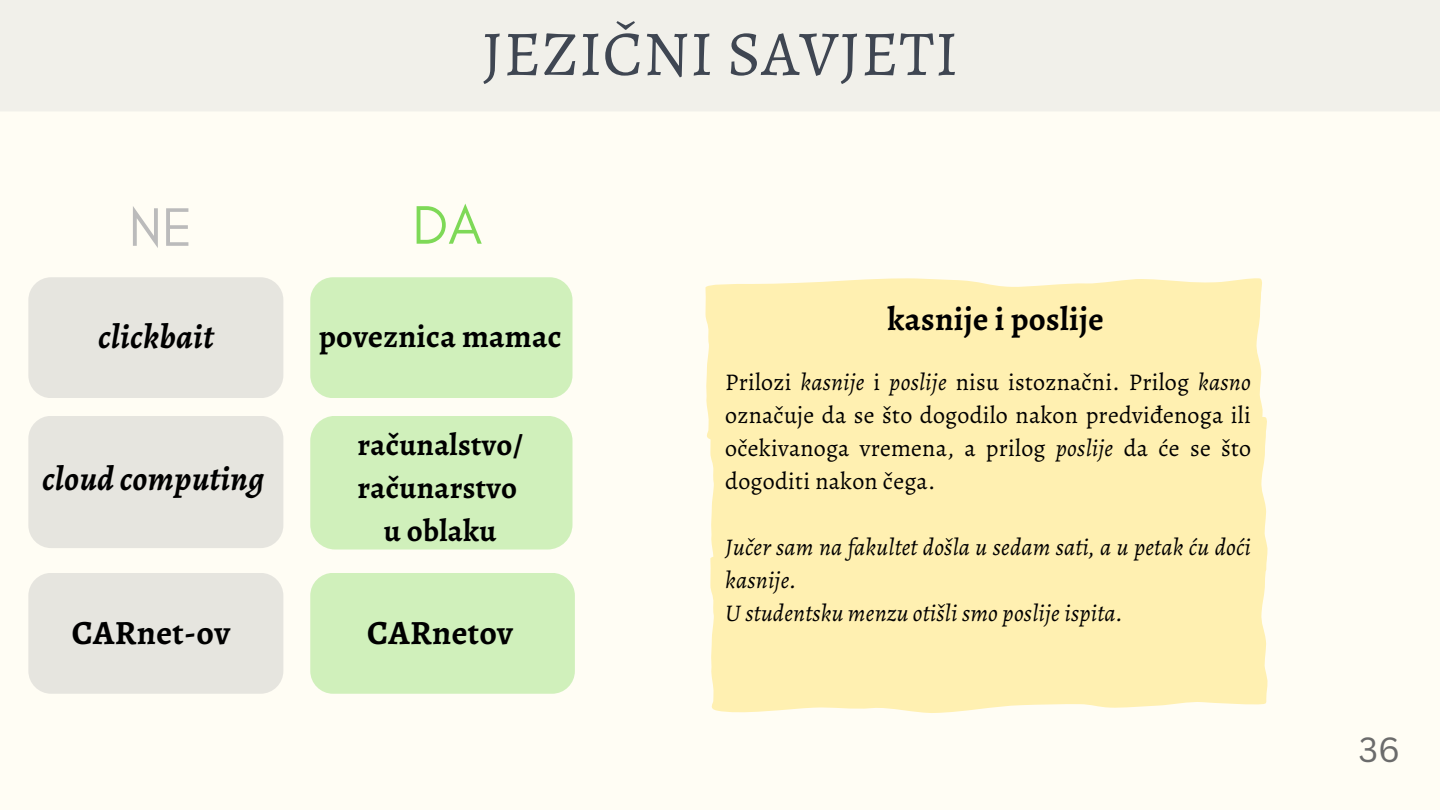
<style>
.page{position:relative;width:1440px;height:810px;background:#fffdf4}
.page>*{position:absolute;margin:0;border:0;box-sizing:border-box;transform-origin:0 0}
.t1{font:64px "Alegreya";letter-spacing:.01em;color:#3f4652}
.t2{font:55.2px "Glacial Indifference";color:#bbb}
.t3{font:55.2px "Glacial Indifference";color:#7ed957}
.t4{font:italic 700 34px "Alegreya";letter-spacing:.01em;color:#000}
.t5{font:700 34px "Alegreya";letter-spacing:.01em;color:#000}
.t6{font:34px "Canva Sans";color:#6b6b6b}
.t7{font:700 33px "Alegreya";letter-spacing:.01em;color:#000}
.t8{font:700 32px "Alegreya";letter-spacing:.01em;color:#000}
.t9{font:700 31px/42.8px "Alegreya";letter-spacing:.01em;color:#000;text-align:center}
.t10{font:24px/33px "Alegreya";letter-spacing:.01em;color:#000;text-align:justify}
.t11{font:italic 24px/33px "Alegreya";letter-spacing:.01em;color:#000}
.s1{font-style:italic}
</style>
<div class="page">
<div style="left:28px;top:277px;width:255px;height:121px;background:#e6e5df;border-radius:23px"></div>
<div style="left:0;top:0;width:1440px;height:111px;background:#f1f0ea"></div>
<div style="left:28px;top:416px;width:255px;height:132px;background:#e6e5df;border-radius:23px"></div>
<div style="left:28px;top:573px;width:255px;height:121px;background:#e6e5df;border-radius:23px"></div>
<div style="left:310px;top:573px;width:265px;height:121px;background:#d0f0bb;border-radius:23px"></div>
<div style="left:310px;top:416px;width:262px;height:134px;background:#d0f0bb;border-radius:25px"></div>
<div style="left:310px;top:277px;width:263px;height:121px;background:#d0f0bb;border-radius:23px"></div>
<svg style="left:710px;top:583px;width:558px;height:130px;background:#fff0b5"></svg>
<div style="left:710px;top:417px;width:558px;height:166px;background:#fff0b1"></div>
<div style="left:705px;top:278px;width:559px;height:166px;background:#fff0b1"></div>
<h1 class="t1" style="left:482px;top:10px;width:478px">JEZIČNI SAVJETI</h1>
<h2 class="t2" style="left:129px;top:193px;width:65px">NE</h2>
<h2 class="t3" style="left:412px;top:191px;width:71px">DA</h2>
<h3 class="t4" style="left:98px;top:313px;width:117px">clickbait</h3>
<h3 class="t8" style="left:319px;top:315px;width:244px">poveznica mamac</h3>
<h3 class="t4" style="left:42px;top:456px;width:224px">cloud computing</h3>
<p class="t9" style="left:357px;top:423px;width:167px">računalstvo/ računarstvo u oblaku</p>
<h3 class="t5" style="left:72px;top:610px;width:160px">CARnet-ov</h3>
<h3 class="t5" style="left:367px;top:610px;width:147px">CARnetov</h3>
<h3 class="t7" style="left:888px;top:297px;width:218px">kasnije i poslije</h3>
<p class="t10" style="left:725px;top:366px;width:527px">Prilozi <span class="s1">kasnije</span> i <span class="s1">poslije</span> nisu istoznačni. Prilog <span class="s1">kasno </span>označuje da se što dogodilo nakon predviđenoga ili očekivanoga vremena, a prilog <span class="s1">poslije</span> da će se što dogoditi nakon čega.</p>
<p class="t11" style="left:725px;top:531px;width:527px">Jučer sam na fakultet došla u sedam sati, a u petak ću doći kasnije.<br>U studentsku menzu otišli smo poslije ispita.</p>
<h3 class="t6" style="left:1358px;top:725px;width:43px">36</h3>
</div>
